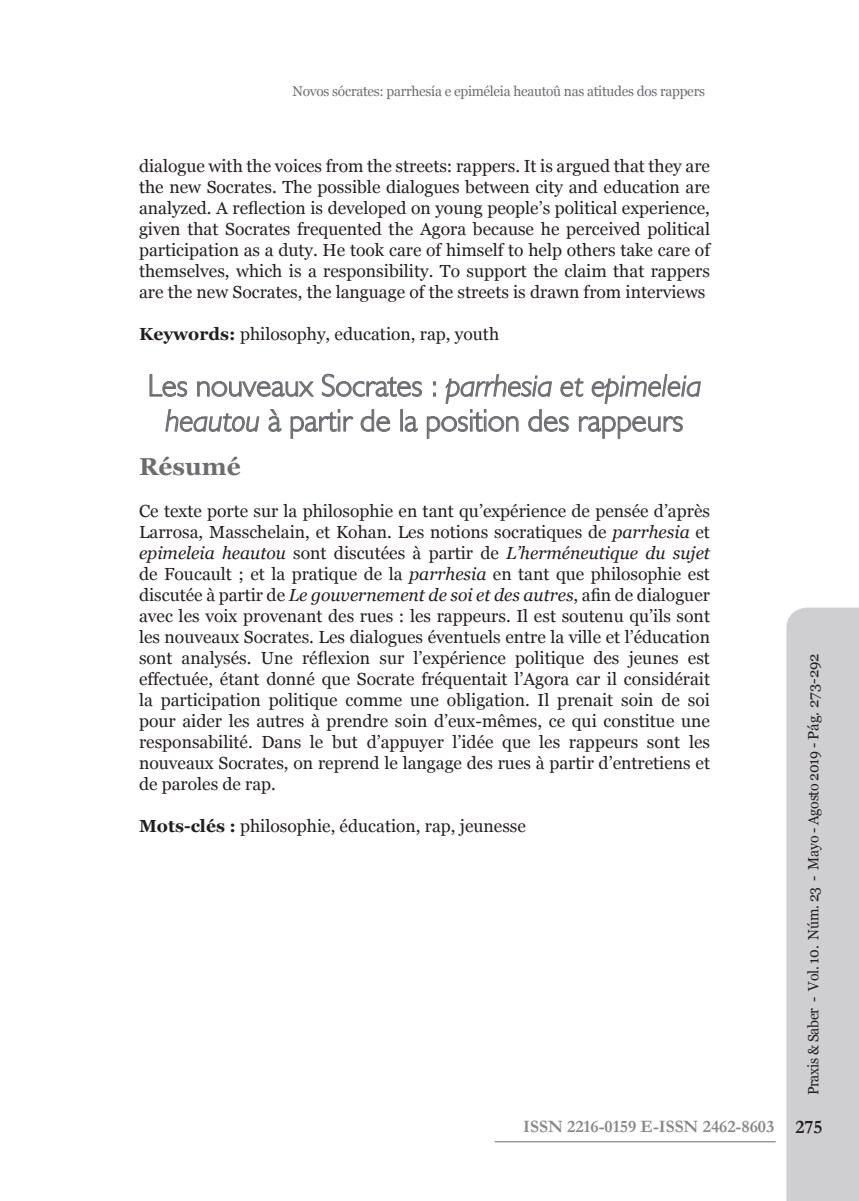
<style>
.page{position:relative;width:859px;height:1201px;background:#fff}
.page>*{position:absolute;margin:0;border:0;box-sizing:border-box;transform-origin:0 0}
.t1{font:300 31.5px/35px "Humanist 521 BT";color:#6c6d70;text-align:center}
.t2{font:700 24.5px "Georgia";color:#6c6d70}
.t3{font:600 19.25px "Garamond";color:#231f20}
.t4{font:17.5px/21px "Georgia";color:#231f20;text-align:justify}
.t5{font:600 17.5px "Garamond";color:#888}
.t6{font:14.88px "Georgia";letter-spacing:-.02em;color:#231f20;scale:.95 1}
.t7{font:14px "Georgia";letter-spacing:-.02em;color:#6c6d70}
.s1{font-weight:700}
.s2{font-style:italic}
</style>
<div class="page">
<div style="left:786px;top:607px;width:72px;height:593px;background:#cfcfd1"></div>
<hr style="left:494px;top:1141px;width:281px;height:1px;background:#6c6c6e">
<svg style="left:149px;top:373px;width:552px;height:66px"></svg>
<p class="t7" style="left:292px;top:82px;width:414px">Novos sócrates: parrhesía e epiméleia heautoû nas atitudes dos rappers</p>
<p class="t4" style="left:139px;top:156px;width:572px">dialogue with the voices from the streets: rappers. It is argued that they are the new Socrates. The possible dialogues between city and education are analyzed. A reflection is developed on young people’s political experience, given that Socrates frequented the Agora because he perceived political participation as a duty. He took care of himself to help others take care of themselves, which is a responsibility. To support the claim that rappers are the new Socrates, the language of the streets is drawn from interviews</p>
<p class="t4" style="left:139px;top:324px;width:361px"><span class="s1">Keywords:</span> philosophy, education, rap, youth</p>
<h1 class="t1" style="left:147px;top:367px;width:555px">Les nouveaux Socrates : <span class="s2">parrhesia et epimeleia heautou</span> à partir de la position des rappeurs</h1>
<h2 class="t2" style="left:139px;top:450px;width:103px">Résumé</h2>
<p class="t4" style="left:139px;top:501px;width:572px">Ce texte porte sur la philosophie en tant qu’expérience de pensée d’après Larrosa, Masschelain, et Kohan. Les notions socratiques de <span class="s2">parrhesia</span> et <span class="s2">epimeleia heautou</span> sont discutées à partir de <span class="s2">L’herméneutique du sujet </span>de Foucault ; et la pratique de la <span class="s2">parrhesia</span> en tant que philosophie est discutée à partir de <span class="s2">Le gouvernement de soi et des autres</span>, afin de dialoguer avec les voix provenant des rues : les rappeurs. Il est soutenu qu’ils sont les nouveaux Socrates. Les dialogues éventuels entre la ville et l’éducation sont analysés. Une réflexion sur l’expérience politique des jeunes est effectuée, étant donné que Socrate fréquentait l’Agora car il considérait la participation politique comme une obligation. Il prenait soin de soi pour aider les autres à prendre soin d’eux-mêmes, ce qui constitue une responsabilité. Dans le but d’appuyer l’idée que les rappeurs sont les nouveaux Socrates, on reprend le langage des rues à partir d’entretiens et de paroles de rap.</p>
<p class="t4" style="left:139px;top:816px;width:388px"><span class="s1">Mots-clés :</span> philosophie, éducation, rap, jeunesse</p>
<p class="t5" style="left:523px;top:1114px;width:252px">ISSN 2216-0159 E-ISSN 2462-8603</p>
<p class="t6" style="left:804px;top:1095px;width:467px;rotate:-90deg">Praxis &amp; Saber - Vol. 10. Núm. 23 - Mayo - Agosto 2019 - Pág. 273-292</p>
<p class="t3" style="left:795px;top:1114px;width:29px">275</p>
</div>
